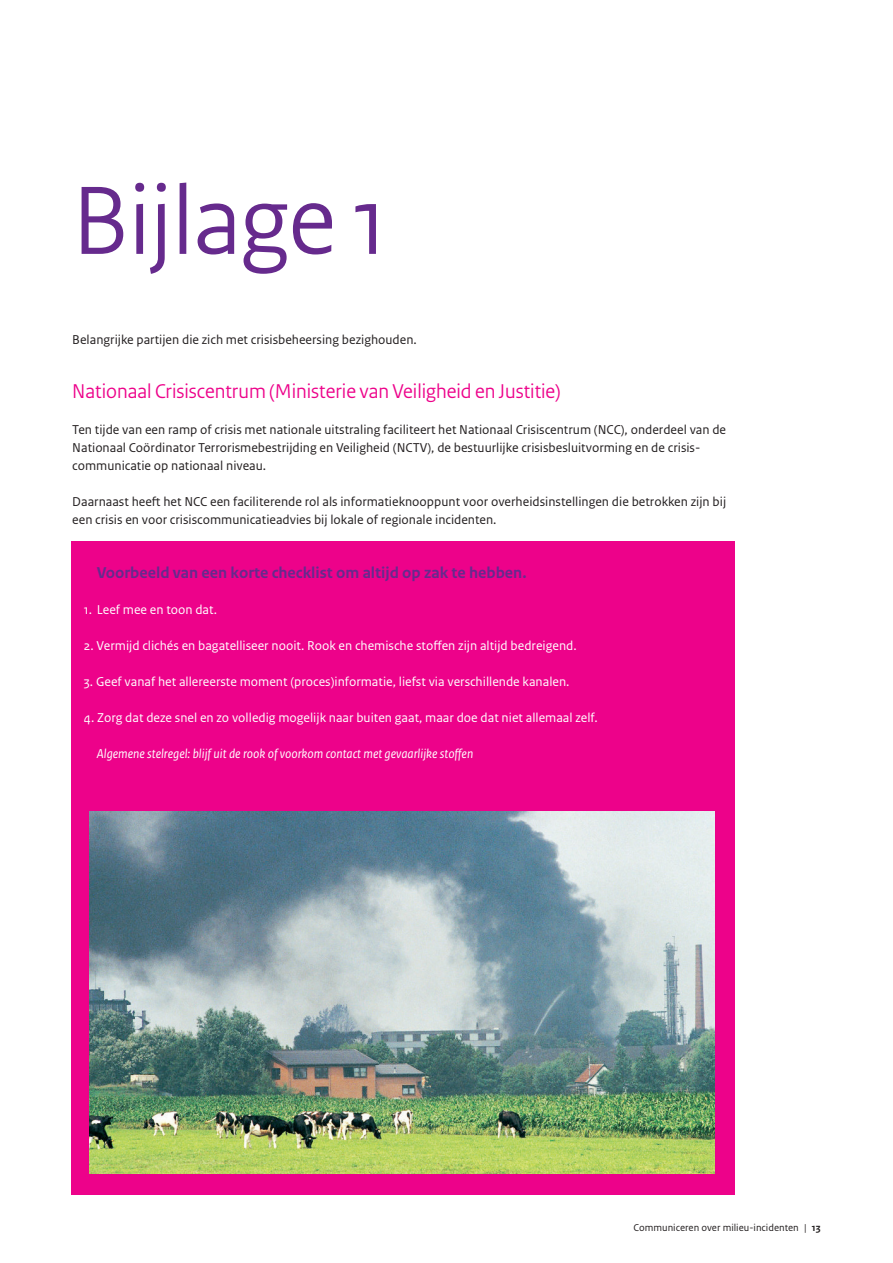
<style>
.page{position:relative;width:893px;height:1263px;background:#fff}
.page>*{position:absolute;margin:0;border:0;box-sizing:border-box;transform-origin:0 0}
._03_RIVM_Hoofdstukko{font:102px "Rijksoverheid Sans Heading";color:#662a8d}
._05_RIVM_Paragraafko{font:21px "Rijksoverheid Sans Heading";color:#ed028a}
._22_RIVM_Kader_Brood{font:700 16.5px "Rijksoverheid Sans Text";color:#662a8d}
._10_RIVM_Broodtekst{font:13.5px/18px "Rijksoverheid Sans Text";color:#231f20}
._22_RIVM_Kader_Brood-2{font:13.5px "Rijksoverheid Sans Text";color:#fff}
._22_RIVM_Kader_Brood-3{font:italic 13.5px "Rijksoverheid Sans Text";color:#fff}
.t1{font:10.5px "Rijksoverheid Sans Text";color:#231f20}
.s1{font-weight:700}
</style>
<div class="page">
<div style="left:71px;top:542px;width:664px;height:653px;background:#ed028a"></div>
<img style="left:89px;top:812px;width:625px;height:362px">
<p class="_03_RIVM_Hoofdstukko" style="left:72px;top:162px;width:316px">Bijlage 1</p>
<p class="_10_RIVM_Broodtekst" style="left:72px;top:331px;width:346px">Belangrijke partijen die zich met crisisbeheersing bezighouden.</p>
<p class="_05_RIVM_Paragraafko" style="left:72px;top:379px;width:490px">Nationaal Crisiscentrum (Ministerie van Veiligheid en Justitie)</p>
<p class="_10_RIVM_Broodtekst" style="left:72px;top:421px;width:655px">Ten tijde van een ramp of crisis met nationale uitstraling faciliteert het Nationaal Crisiscentrum (NCC), onderdeel van de<br>Nationaal Coördinator Terrorismebestrijding en Veiligheid (NCTV), de bestuurlijke crisisbesluitvorming en de crisis&shy;communicatie op nationaal niveau.</p>
<p class="_10_RIVM_Broodtekst" style="left:72px;top:493px;width:655px">Daarnaast heeft het NCC een faciliterende rol als informatieknooppunt voor overheidsinstellingen die betrokken zijn bij een crisis en voor crisiscommunicatieadvies bij lokale of regionale incidenten.</p>
<p class="_22_RIVM_Kader_Brood" style="left:97px;top:563px;width:431px">Voorbeeld van een korte checklist om altijd op zak te hebben.</p>
<p class="_22_RIVM_Kader_Brood-2" style="left:84px;top:602px;width:135px">1. Leef mee en toon dat.</p>
<p class="_22_RIVM_Kader_Brood-2" style="left:84px;top:638px;width:494px">2. Vermijd clichés en bagatelliseer nooit. Rook en chemische stoffen zijn altijd bedreigend.</p>
<p class="_22_RIVM_Kader_Brood-2" style="left:84px;top:674px;width:487px">3. Geef vanaf het allereerste moment (proces)informatie, liefst via verschillende kanalen.</p>
<p class="_22_RIVM_Kader_Brood-2" style="left:84px;top:710px;width:515px">4. Zorg dat deze snel en zo volledig mogelijk naar buiten gaat, maar doe dat niet allemaal zelf.</p>
<p class="_22_RIVM_Kader_Brood-3" style="left:97px;top:746px;width:378px">Algemene stelregel: blijf uit de rook of voorkom contact met gevaarlijke stoffen</p>
<p class="t1" style="left:634px;top:1221px;width:189px">Communiceren over milieu-incidenten | <span class="s1">13</span></p>
</div>
